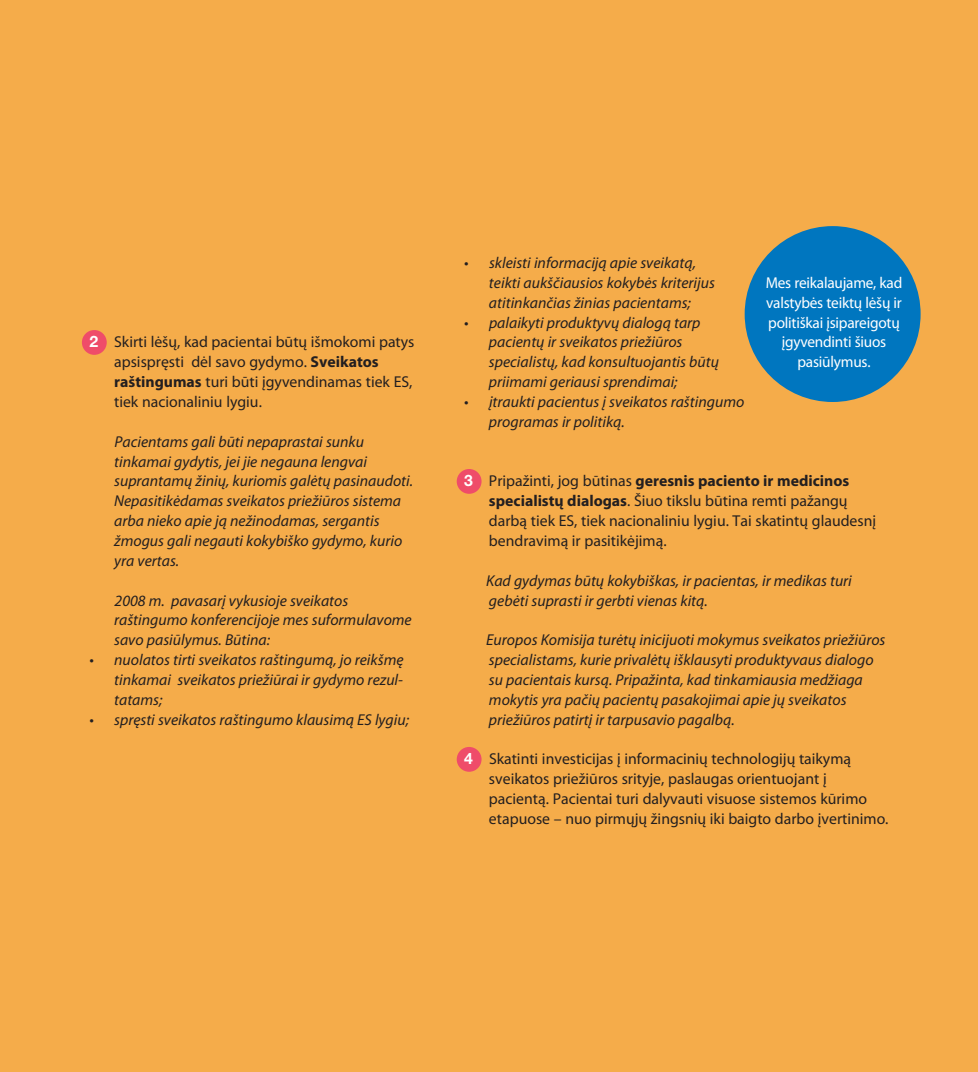
<style>
.page{position:relative;width:978px;height:1072px;background:#fff}
.page>*{position:absolute;margin:0;border:0;box-sizing:border-box;transform-origin:0 0}
.Normaal{font:italic 15.75px/19.8px "Myriad Pro";color:#231f20}
.Normaal-2{font:15.75px/19.8px "Myriad Pro";color:#231f20}
.Normaal-3{font:15.75px/19.8px "Myriad Pro";letter-spacing:-.015em;color:#fff;text-align:center}
.s1{font-family:"Helvetica Neue LT Std";font-weight:700;color:#fff}
.s2{font-weight:700}
</style>
<div class="page">
<div style="left:0;top:0;width:977px;height:1071px;background:#f5ac4a"></div>
<div style="left:82px;top:330px;width:25px;height:25px;background:#ef4c69;border-radius:50%"></div>
<div style="left:456px;top:469px;width:25px;height:25px;background:#ef4c69;border-radius:50%"></div>
<div style="left:456px;top:747px;width:25px;height:24px;background:#ef4c69;border-radius:50%"></div>
<div style="left:744px;top:226px;width:176px;height:176px;background:#0076bf;border-radius:50%"></div>
<p class="Normaal-2" style="left:114px;top:332px;width:302px;text-indent:-25px"><span class="s1">2</span> Skirti lėšų, kad pacientai būtų išmokomi patys apsispręsti dėl savo gydymo. <span class="s2">Sveikatos raštingumas</span> turi būti įgyvendinamas tiek ES, tiek nacionaliniu lygiu.</p>
<p class="Normaal" style="left:114px;top:431px;width:300px">Pacientams gali būti nepaprastai sunku tinkamai gydytis, jei jie negauna lengvai suprantamų žinių, kuriomis galėtų pasinaudoti.<br>Nepasitikėdamas sveikatos priežiūros sistema arba nieko apie ją nežinodamas, sergantis žmogus gali negauti kokybiško gydymo, kurio yra vertas.</p>
<p class="Normaal" style="left:114px;top:590px;width:299px">2008 m. pavasarį vykusioje sveikatos raštingumo konferencijoje mes suformulavome savo pasiūlymus. Būtina:</p>
<p class="Normaal" style="left:114px;top:649px;width:291px;text-align:justify;text-indent:-25px">• nuolatos tirti sveikatos raštingumą, jo reikšmę tinkamai sveikatos priežiūrai ir gydymo rezul&shy;tatams;</p>
<p class="Normaal" style="left:89px;top:709px;width:321px">• spręsti sveikatos raštingumo klausimą ES lygiu;</p>
<p class="Normaal" style="left:489px;top:252px;width:227px;text-indent:-25px">• skleisti informaciją apie sveikatą, teikti aukščiausios kokybės kriterijus atitinkančias žinias pacientams;</p>
<p class="Normaal" style="left:489px;top:312px;width:231px;text-indent:-25px">• palaikyti produktyvų dialogą tarp pacientų ir sveikatos priežiūros specialistų, kad konsultuojantis būtų priimami geriausi sprendimai;</p>
<p class="Normaal" style="left:489px;top:391px;width:257px;text-indent:-25px">• įtraukti pacientus į sveikatos raštingumo programas ir politiką.</p>
<p class="Normaal-3" style="left:765px;top:272px;width:138px">Mes reikalaujame, kad valstybės teiktų lėšų ir politiškai įsipareigotų įgyvendinti šiuos pasiūlymus.</p>
<p class="Normaal-2" style="left:489px;top:471px;width:388px;text-indent:-25px"><span class="s1">3</span> Pripažinti, jog būtinas <span class="s2">geresnis paciento ir medicinos specialistų dialogas</span>. Šiuo tikslu būtina remti pažangų darbą tiek ES, tiek nacionaliniu lygiu. Tai skatintų glaudesnį bendravimą ir pasitikėjimą.</p>
<p class="Normaal" style="left:486px;top:570px;width:367px">Kad gydymas būtų kokybiškas, ir pacientas, ir medikas turi gebėti suprasti ir gerbti vienas kitą.</p>
<p class="Normaal" style="left:486px;top:629px;width:400px">Europos Komisija turėtų inicijuoti mokymus sveikatos priežiūros specialistams, kurie privalėtų išklausyti produktyvaus dialogo su pacientais kursą. Pripažinta, kad tinkamiausia medžiaga mokytis yra pačių pacientų pasakojimai apie jų sveikatos priežiūros patirtį ir tarpusavio pagalbą.</p>
<p class="Normaal-2" style="left:489px;top:749px;width:401px;text-indent:-25px"><span class="s1">4</span> Skatinti investicijas į informacinių technologijų taikymą sveikatos priežiūros srityje, paslaugas orientuojant į pacientą. Pacientai turi dalyvauti visuose sistemos kūrimo etapuose – nuo pirmųjų žingsnių iki baigto darbo įvertinimo.</p>
</div>
